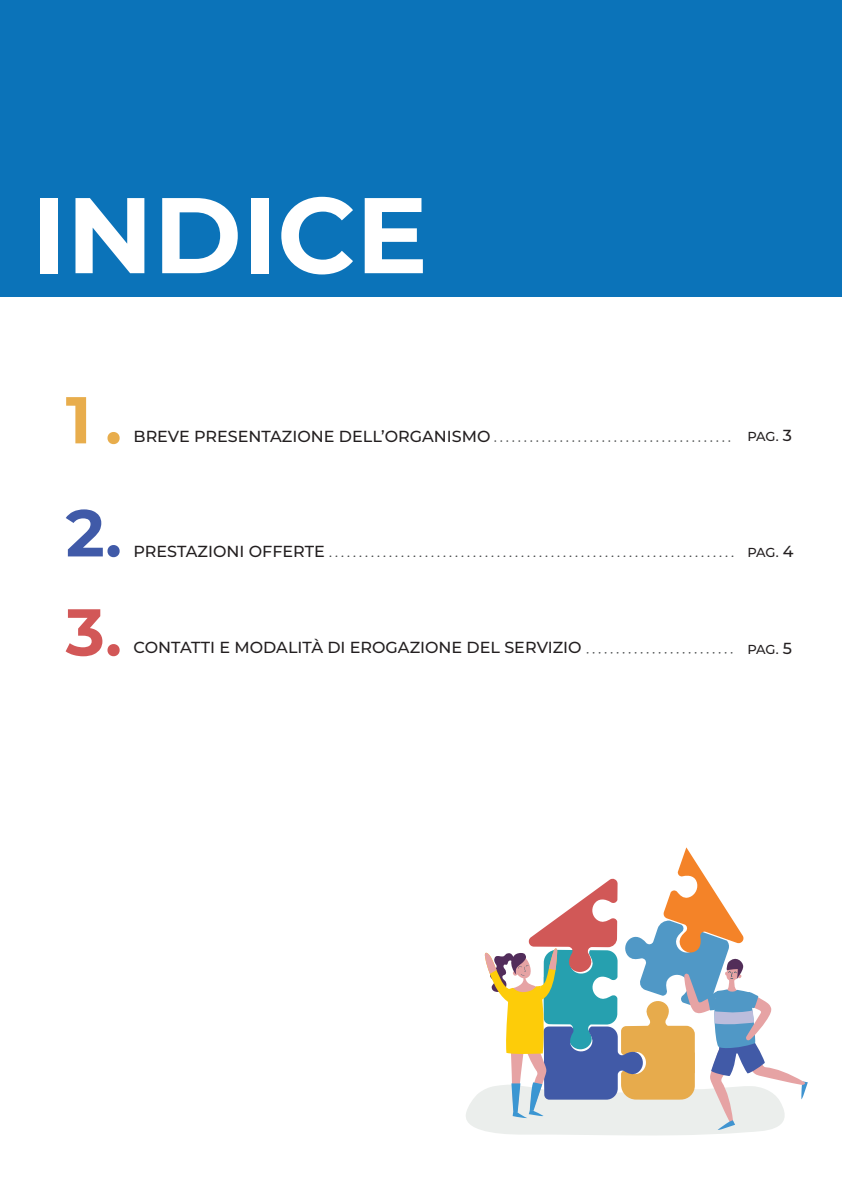
<style>
.page{position:relative;width:842px;height:1191px;background:#fff}
.page>*{position:absolute;margin:0;border:0;box-sizing:border-box;transform-origin:0 0}
.t1{font:700 107.3px "Montserrat";color:#fff}
.t2{font:700 66.1px "Montserrat";color:#e8ad4c}
.t3{font:700 66.1px "Montserrat";color:#405aa8}
.t4{font:700 66.1px "Montserrat";color:#d25757}
.t5{font:500 16px "Montserrat";color:#231f20}
.t6{font:500 13px "Montserrat";letter-spacing:-.025em;color:#231f20}
.s1{font-size:16px}
</style>
<div class="page">
<div style="left:0;top:0;width:842px;height:297px;background:#0b73b9"></div>
<svg style="left:107px;top:432px;width:13px;height:12px"></svg>
<svg style="left:107px;top:545px;width:13px;height:12px"></svg>
<svg style="left:107px;top:644px;width:13px;height:12px"></svg>
<svg style="left:495px;top:440px;width:236px;height:1px"></svg>
<svg style="left:330px;top:555px;width:404px;height:1px"></svg>
<svg style="left:466px;top:847px;width:342px;height:288px"></svg>
<svg style="left:587px;top:652px;width:146px;height:1px"></svg>
<h1 class="t1" style="left:31px;top:158px;width:398px">INDICE</h1>
<h2 class="t2" style="left:66px;top:372px;width:27px">1</h2>
<h2 class="t3" style="left:66px;top:485px;width:40px">2</h2>
<h2 class="t4" style="left:66px;top:584px;width:41px">3</h2>
<p class="t5" style="left:134px;top:425px;width:358px">BREVE PRESENTAZIONE DELL’ORGANISMO</p>
<p class="t5" style="left:134px;top:540px;width:193px">PRESTAZIONI OFFERTE</p>
<p class="t5" style="left:134px;top:636px;width:450px">CONTATTI E MODALITÀ DI EROGAZIONE DEL SERVIZIO</p>
<p class="t6" style="left:747px;top:427px;width:46px">PAG. <span class="s1">3</span></p>
<p class="t6" style="left:747px;top:543px;width:48px">PAG. <span class="s1">4</span></p>
<p class="t6" style="left:747px;top:640px;width:46px">PAG. <span class="s1">5</span></p>
</div>
